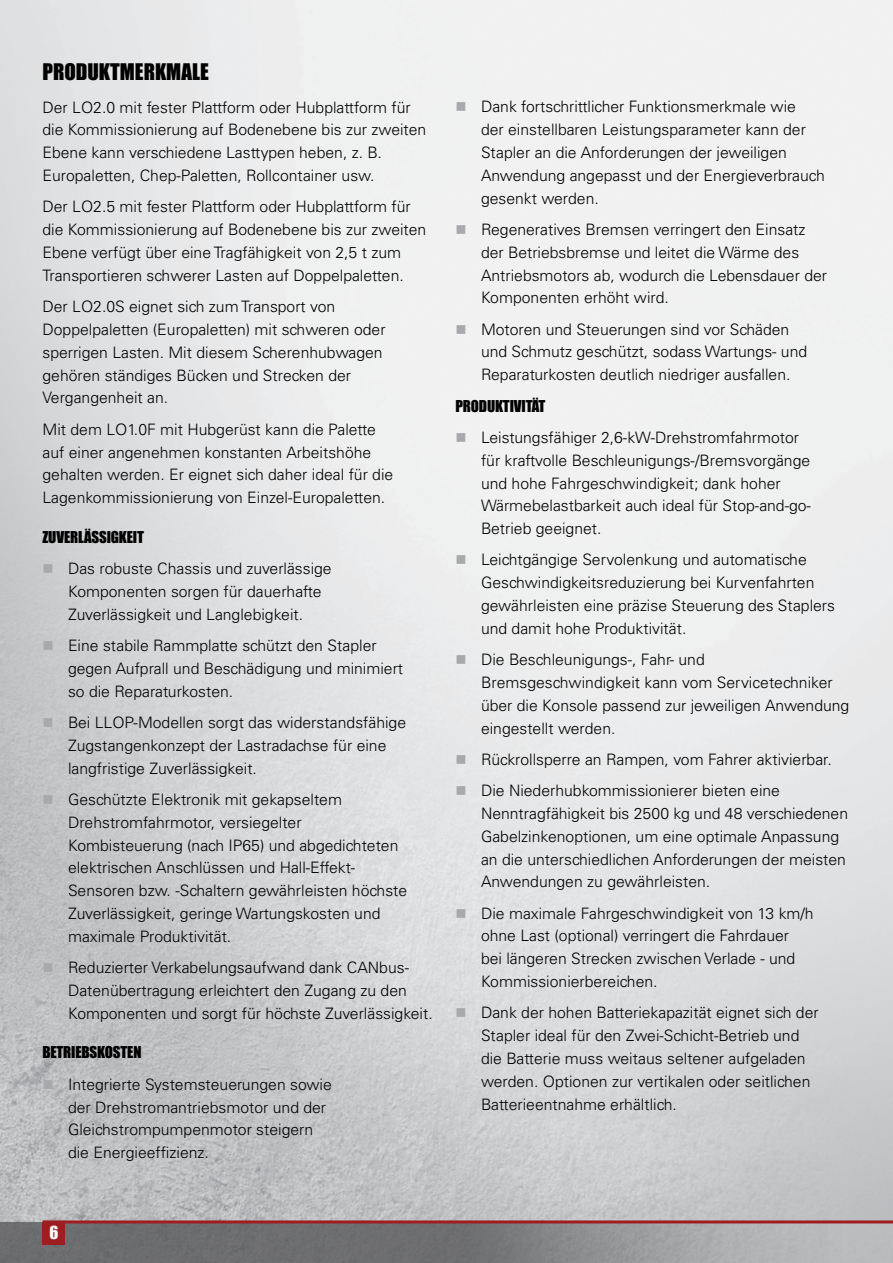
<style>
.page{position:relative;width:893px;height:1263px;background:#fff}
.page>*{position:absolute;margin:0;border:0;box-sizing:border-box;transform-origin:0 0}
.t1{font:21px "Impact";color:#000}
.t2{font:16.5px "Impact";color:#fff}
.t3{font:300 15.75px/22.8px "Univers";color:#000}
.t4{font:15px "Impact";letter-spacing:-.01em;color:#000}
.s1{color:#a7a9ac}
</style>
<div class="page">
<img style="left:0;top:0;width:893px;height:1222px">
<svg style="left:0;top:1222px;width:893px;height:41px;background:#858486"></svg>
<hr style="left:43px;top:1220px;width:850px;height:3px;background:#9e1d20">
<div style="left:43px;top:1222px;width:22px;height:23px;background:#9e1d20"></div>
<h1 class="t1" style="left:43px;top:56px;width:168px">PRODUKTMERKMALE</h1>
<p class="t3" style="left:43px;top:96px;width:385px">Der LO2.0 mit fester Plattform oder Hubplattform für die Kommissionierung auf Bodenebene bis zur zweiten Ebene kann verschiedene Lasttypen heben, z. B.<br>Europaletten, Chep-Paletten, Rollcontainer usw.</p>
<p class="t3" style="left:43px;top:195px;width:385px">Der LO2.5 mit fester Plattform oder Hubplattform für die Kommissionierung auf Bodenebene bis zur zweiten Ebene verfügt über eine Tragfähigkeit von 2,5 t zum Transportieren schwerer Lasten auf Doppelpaletten.</p>
<p class="t3" style="left:43px;top:295px;width:345px">Der LO2.0S eignet sich zum Transport von Doppelpaletten (Europaletten) mit schweren oder sperrigen Lasten. Mit diesem Scherenhubwagen gehören ständiges Bücken und Strecken der Vergangenheit an.</p>
<p class="t3" style="left:43px;top:418px;width:352px">Mit dem LO1.0F mit Hubgerüst kann die Palette auf einer angenehmen konstanten Arbeitshöhe gehalten werden. Er eignet sich daher ideal für die Lagenkommissionierung von Einzel-Europaletten.</p>
<p class="t4" style="left:43px;top:525px;width:103px">ZUVERLÄSSIGKEIT</p>
<p class="t3" style="left:68px;top:557px;width:265px;text-indent:-25px"><span class="s1">■</span> Das robuste Chassis und zuverlässige<br>Komponenten sorgen für dauerhafte<br>Zuverlässigkeit und Langlebigkeit.</p>
<p class="t3" style="left:68px;top:634px;width:337px;text-indent:-25px"><span class="s1">■</span> Eine stabile Rammplatte schützt den Stapler gegen Aufprall und Beschädigung und minimiert so die Reparaturkosten.</p>
<p class="t3" style="left:68px;top:711px;width:340px;text-indent:-25px"><span class="s1">■</span> Bei LLOP-Modellen sorgt das widerstandsfähige<br>Zugstangenkonzept der Lastradachse für eine langfristige Zuverlässigkeit.</p>
<p class="t3" style="left:68px;top:788px;width:341px;text-indent:-25px"><span class="s1">■</span> Geschützte Elektronik mit gekapseltem Drehstromfahrmotor, versiegelter Kombisteuerung (nach IP65) und abgedichteten elektrischen Anschlüssen und Hall-Effekt-Sensoren bzw. -Schaltern gewährleisten höchste Zuverlässigkeit, geringe Wartungskosten und maximale Produktivität.</p>
<p class="t3" style="left:68px;top:956px;width:366px;text-indent:-25px"><span class="s1">■</span> Reduzierter Verkabelungsaufwand dank CANbus-<br>Datenübertragung erleichtert den Zugang zu den<br>Komponenten und sorgt für höchste Zuverlässigkeit.</p>
<p class="t4" style="left:43px;top:1041px;width:100px">BETRIEBSKOSTEN</p>
<p class="t3" style="left:68px;top:1073px;width:265px;text-indent:-25px"><span class="s1">■</span> Integrierte Systemsteuerungen sowie der Drehstromantriebsmotor und der Gleichstrompumpenmotor steigern die Energieeffizienz.</p>
<p class="t3" style="left:481px;top:95px;width:345px;text-indent:-25px"><span class="s1">■</span> Dank fortschrittlicher Funktionsmerkmale wie<br>der einstellbaren Leistungsparameter kann der Stapler an die Anforderungen der jeweiligen Anwendung angepasst und der Energieverbrauch gesenkt werden.</p>
<p class="t3" style="left:481px;top:218px;width:348px;text-indent:-25px"><span class="s1">■</span> Regeneratives Bremsen verringert den Einsatz der Betriebsbremse und leitet die Wärme des Antriebsmotors ab, wodurch die Lebensdauer der Komponenten erhöht wird.</p>
<p class="t3" style="left:481px;top:318px;width:328px;text-indent:-25px"><span class="s1">■</span> Motoren und Steuerungen sind vor Schäden und Schmutz geschützt, sodass Wartungs- und<br>Reparaturkosten deutlich niedriger ausfallen.</p>
<p class="t4" style="left:455px;top:394px;width:91px">PRODUKTIVITÄT</p>
<p class="t3" style="left:481px;top:426px;width:331px;text-indent:-25px"><span class="s1">■</span> Leistungsfähiger 2,6-kW-Drehstromfahrmotor für kraftvolle Beschleunigungs-/Bremsvorgänge und hohe Fahrgeschwindigkeit; dank hoher Wärmebelastbarkeit auch ideal für Stop-and-go-Betrieb geeignet.</p>
<p class="t3" style="left:481px;top:548px;width:356px;text-indent:-25px"><span class="s1">■</span> Leichtgängige Servolenkung und automatische Geschwindigkeitsreduzierung bei Kurvenfahrten gewährleisten eine präzise Steuerung des Staplers und damit hohe Produktivität.</p>
<p class="t3" style="left:481px;top:648px;width:370px;text-indent:-25px"><span class="s1">■</span> Die Beschleunigungs-, Fahr- und Bremsgeschwindigkeit kann vom Servicetechniker über die Konsole passend zur jeweiligen Anwendung eingestellt werden.</p>
<p class="t3" style="left:455px;top:748px;width:378px"><span class="s1">■</span> Rückrollsperre an Rampen, vom Fahrer aktivierbar.</p>
<p class="t3" style="left:481px;top:779px;width:369px;text-indent:-25px"><span class="s1">■</span> Die Niederhubkommissionierer bieten eine Nenntragfähigkeit bis 2500 kg und 48 verschiedenen Gabelzinkenoptionen, um eine optimale Anpassung an die unterschiedlichen Anforderungen der meisten Anwendungen zu gewährleisten.</p>
<p class="t3" style="left:481px;top:902px;width:334px;text-indent:-25px"><span class="s1">■</span> Die maximale Fahrgeschwindigkeit von 13 km/h ohne Last (optional) verringert die Fahrdauer bei längeren Strecken zwischen Verlade - und Kommissionierbereichen.</p>
<p class="t3" style="left:481px;top:1001px;width:339px;text-indent:-25px"><span class="s1">■</span> Dank der hohen Batteriekapazität eignet sich der Stapler ideal für den Zwei-Schicht-Betrieb und die Batterie muss weitaus seltener aufgeladen werden. Optionen zur vertikalen oder seitlichen Batterieentnahme erhältlich.</p>
<p class="t2" style="left:49px;top:1220px;width:10px">6</p>
</div>
